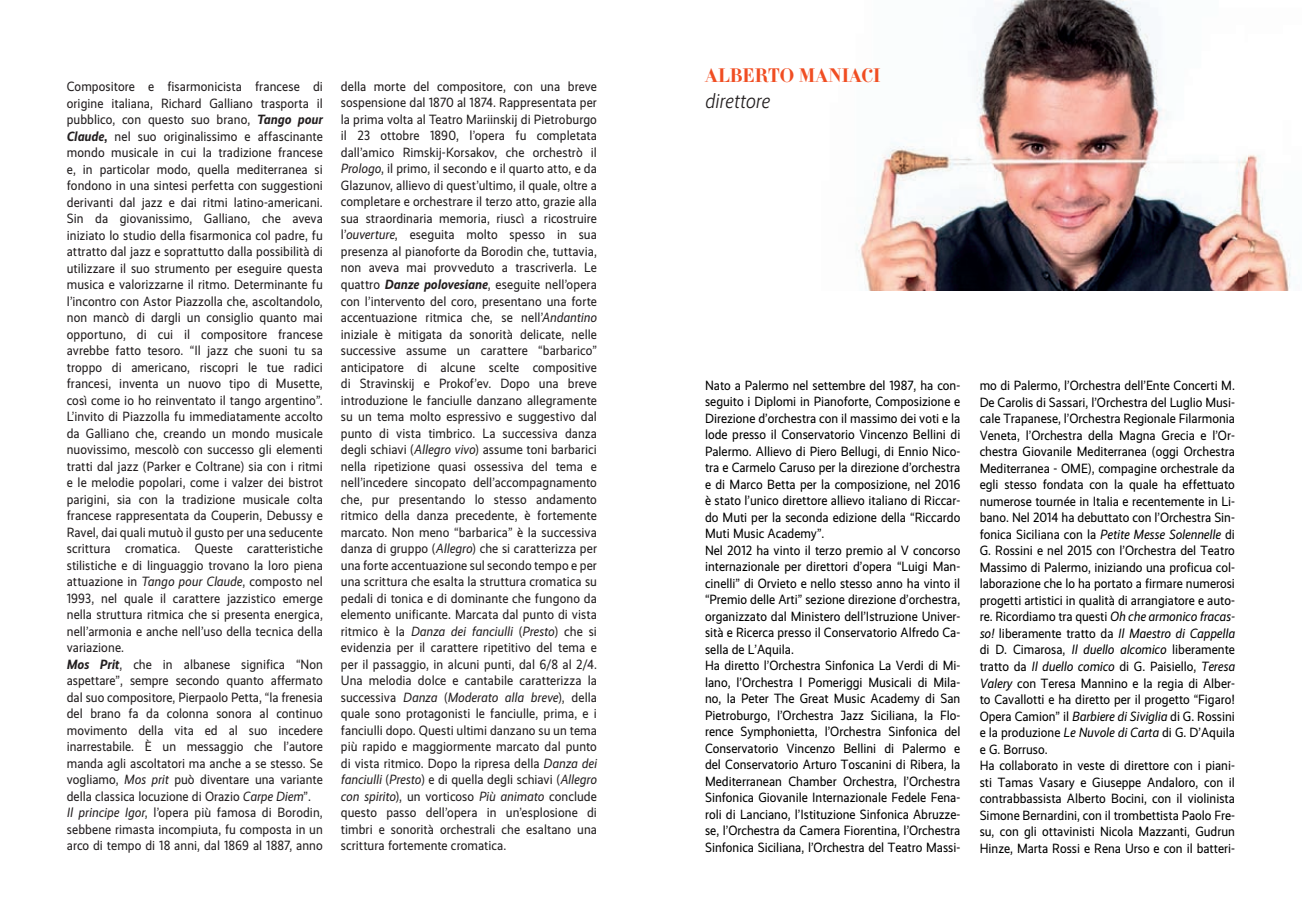
<style>
.page{position:relative;width:1302px;height:919px;background:#fff}
.page>*{position:absolute;margin:0;border:0;box-sizing:border-box;transform-origin:0 0}
.t1{font:italic 300 21px "Realist Narrow";color:#231f20}
.t2{font:19.5px "F37 Bella Pro Text";color:#f04d22}
.t3{font:13.5px/16.5px "Realist Narrow";letter-spacing:.005em;color:#231f20}
.t4{font:13.5px/16.5px "Realist Narrow";color:#000001}
.s1{font-weight:700;font-style:italic}
.s2{font-weight:700}
.s3{font-style:italic}
</style>
<div class="page">
<img style="left:856px;top:0;width:435px;height:291px">
<p class="t3" style="left:67px;top:78px;width:257px">Compositore e fisarmonicista francese di origine italiana, Richard Galliano trasporta il pubblico, con questo suo brano, <span class="s1">Tango pour Claude</span><span class="s2">,</span> nel suo originalissimo e affascinante mondo musicale in cui la tradizione francese e, in particolar modo, quella mediterranea si fondono in una sintesi perfetta con suggestioni derivanti dal jazz e dai ritmi latino-americani.<br>Sin da giovanissimo, Galliano, che aveva iniziato lo studio della fisarmonica col padre, fu attratto dal jazz e soprattutto dalla possibilità di utilizzare il suo strumento per eseguire questa musica e valorizzarne il ritmo. Determinante fu l’incontro con Astor Piazzolla che, ascoltandolo, non mancò di dargli un consiglio quanto mai opportuno, di cui il compositore francese avrebbe fatto tesoro. “Il jazz che suoni tu sa troppo di americano, riscopri le tue radici francesi, inventa un nuovo tipo di Musette, così come io ho reinventato il tango argentino”.<br>L’invito di Piazzolla fu immediatamente accolto da Galliano che, creando un mondo musicale nuovissimo, mescolò con successo gli elementi tratti dal jazz (Parker e Coltrane) sia con i ritmi e le melodie popolari, come i valzer dei bistrot parigini, sia con la tradizione musicale colta francese rappresentata da Couperin, Debussy e Ravel, dai quali mutuò il gusto per una seducente scrittura cromatica. Queste caratteristiche stilistiche e di linguaggio trovano la loro piena attuazione in <span class="s3">Tango pour Claude</span>, composto nel 1993, nel quale il carattere jazzistico emerge nella struttura ritmica che si presenta energica, nell’armonia e anche nell’uso della tecnica della variazione.<br><span class="s1">Mos Prit</span>, che in albanese significa “Non aspettare”, sempre secondo quanto affermato dal suo compositore, Pierpaolo Petta, “la frenesia del brano fa da colonna sonora al continuo movimento della vita ed al suo incedere inarrestabile. È un messaggio che l’autore manda agli ascoltatori ma anche a se stesso. Se vogliamo, <span class="s3">Mos prit</span> può diventare una variante della classica locuzione di Orazio <span class="s3">Carpe Diem</span>”.<br><span class="s3">Il principe Igor</span>, l’opera più famosa di Borodin, sebbene rimasta incompiuta, fu composta in un arco di tempo di 18 anni, dal 1869 al 1887, anno</p>
<p class="t3" style="left:341px;top:78px;width:257px;text-align:justify">della morte del compositore, con una breve sospensione dal 1870 al 1874. Rappresentata per la prima volta al Teatro Mariinskij di Pietroburgo il 23 ottobre 1890, l’opera fu completata dall’amico Rimskij-Korsakov, che orchestrò il <span class="s3">Prologo</span>, il primo, il secondo e il quarto atto, e da Glazunov, allievo di quest’ultimo, il quale, oltre a completare e orchestrare il terzo atto, grazie alla sua straordinaria memoria, riuscì a ricostruire l’<span class="s3">ouverture</span>, eseguita molto spesso in sua presenza al pianoforte da Borodin che, tuttavia, non aveva mai provveduto a trascriverla. Le quattro <span class="s1">Danze polovesiane</span>, eseguite nell’opera con l’intervento del coro, presentano una forte accentuazione ritmica che, se nell’<span class="s3">Andantino </span>iniziale è mitigata da sonorità delicate, nelle successive assume un carattere “barbarico” anticipatore di alcune scelte compositive di Stravinskij e Prokof’ev. Dopo una breve introduzione le fanciulle danzano allegramente su un tema molto espressivo e suggestivo dal punto di vista timbrico. La successiva danza degli schiavi (<span class="s3">Allegro vivo</span>) assume toni barbarici nella ripetizione quasi ossessiva del tema e nell’incedere sincopato dell’accompagnamento che, pur presentando lo stesso andamento ritmico della danza precedente, è fortemente marcato. Non meno “barbarica” è la successiva danza di gruppo (<span class="s3">Allegro</span>) che si caratterizza per una forte accentuazione sul secondo tempo e per una scrittura che esalta la struttura cromatica su pedali di tonica e di dominante che fungono da elemento unificante. Marcata dal punto di vista ritmico è la <span class="s3">Danza dei fanciulli</span> (<span class="s3">Presto</span>) che si evidenzia per il carattere ripetitivo del tema e per il passaggio, in alcuni punti, dal 6/8 al 2/4.<br>Una melodia dolce e cantabile caratterizza la successiva <span class="s3">Danza</span> (<span class="s3">Moderato alla breve</span>), della quale sono protagonisti le fanciulle, prima, e i fanciulli dopo. Questi ultimi danzano su un tema più rapido e maggiormente marcato dal punto di vista ritmico. Dopo la ripresa della <span class="s3">Danza dei fanciulli</span> (<span class="s3">Presto</span>) e di quella degli schiavi (<span class="s3">Allegro con spirito</span>), un vorticoso <span class="s3">Più animato</span> conclude questo passo dell’opera in un’esplosione di timbri e sonorità orchestrali che esaltano una scrittura fortemente cromatica.</p>
<h2 class="t2" style="left:705px;top:62px;width:177px">ALBERTO MANIACI</h2>
<h1 class="t1" style="left:705px;top:89px;width:67px">direttore</h1>
<p class="t4" style="left:705px;top:377px;width:257px">Nato a Palermo nel settembre del 1987, ha con&shy;seguito i Diplomi in Pianoforte, Composizione e Direzione d’orchestra con il massimo dei voti e la lode presso il Conservatorio Vincenzo Bellini di Palermo. Allievo di Piero Bellugi, di Ennio Nico&shy;tra e Carmelo Caruso per la direzione d’orchestra e di Marco Betta per la composizione, nel 2016 è stato l’unico direttore allievo italiano di Riccar&shy;do Muti per la seconda edizione della “Riccardo Muti Music Academy”.<br>Nel 2012 ha vinto il terzo premio al V concorso internazionale per direttori d’opera “Luigi Man&shy;cinelli” di Orvieto e nello stesso anno ha vinto il “Premio delle Arti” sezione direzione d’orchestra, organizzato dal Ministero dell’Istruzione Univer&shy;sità e Ricerca presso il Conservatorio Alfredo Ca&shy;sella de L’Aquila.<br>Ha diretto l’Orchestra Sinfonica La Verdi di Mi&shy;lano, l’Orchestra I Pomeriggi Musicali di Mila&shy;no, la Peter The Great Music Academy di San Pietroburgo, l’Orchestra Jazz Siciliana, la Flo&shy;rence Symphonietta, l’Orchestra Sinfonica del Conservatorio Vincenzo Bellini di Palermo e del Conservatorio Arturo Toscanini di Ribera, la Mediterranean Chamber Orchestra, l’Orchestra Sinfonica Giovanile Internazionale Fedele Fena&shy;roli di Lanciano, l’Istituzione Sinfonica Abruzze&shy;se, l’Orchestra da Camera Fiorentina, l’Orchestra Sinfonica Siciliana, l’Orchestra del Teatro Massi-</p>
<p class="t4" style="left:979px;top:377px;width:257px">mo di Palermo, l’Orchestra dell’Ente Concerti M.<br>De Carolis di Sassari, l’Orchestra del Luglio Musi&shy;cale Trapanese, l’Orchestra Regionale Filarmonia Veneta, l’Orchestra della Magna Grecia e l’Or&shy;chestra Giovanile Mediterranea (oggi Orchestra Mediterranea - OME), compagine orchestrale da egli stesso fondata con la quale ha effettuato numerose tournée in Italia e recentemente in Li&shy;bano. Nel 2014 ha debuttato con l’Orchestra Sin&shy;fonica Siciliana con la <span class="s3">Petite Messe Solennelle</span> di G. Rossini e nel 2015 con l’Orchestra del Teatro Massimo di Palermo, iniziando una proficua col&shy;laborazione che lo ha portato a firmare numerosi progetti artistici in qualità di arrangiatore e auto&shy;re. Ricordiamo tra questi <span class="s3">Oh che armonico fracas&shy;so!</span> liberamente tratto da <span class="s3">Il Maestro di Cappella </span>di D. Cimarosa, <span class="s3">Il duello alcomico</span> liberamente tratto da <span class="s3">Il duello comico</span> di G. Paisiello, <span class="s3">Teresa Valery</span> con Teresa Mannino e la regia di Alber&shy;to Cavallotti e ha diretto per il progetto “Figaro!<br>Opera Camion” il <span class="s3">Barbiere di Siviglia</span> di G. Rossini e la produzione <span class="s3">Le Nuvole di Carta</span> di G. D’Aquila e G. Borruso.<br>Ha collaborato in veste di direttore con i piani&shy;sti Tamas Vasary e Giuseppe Andaloro, con il contrabbassista Alberto Bocini, con il violinista Simone Bernardini, con il trombettista Paolo Fre&shy;su, con gli ottavinisti Nicola Mazzanti, Gudrun Hinze, Marta Rossi e Rena Urso e con il batteri-</p>
</div>
